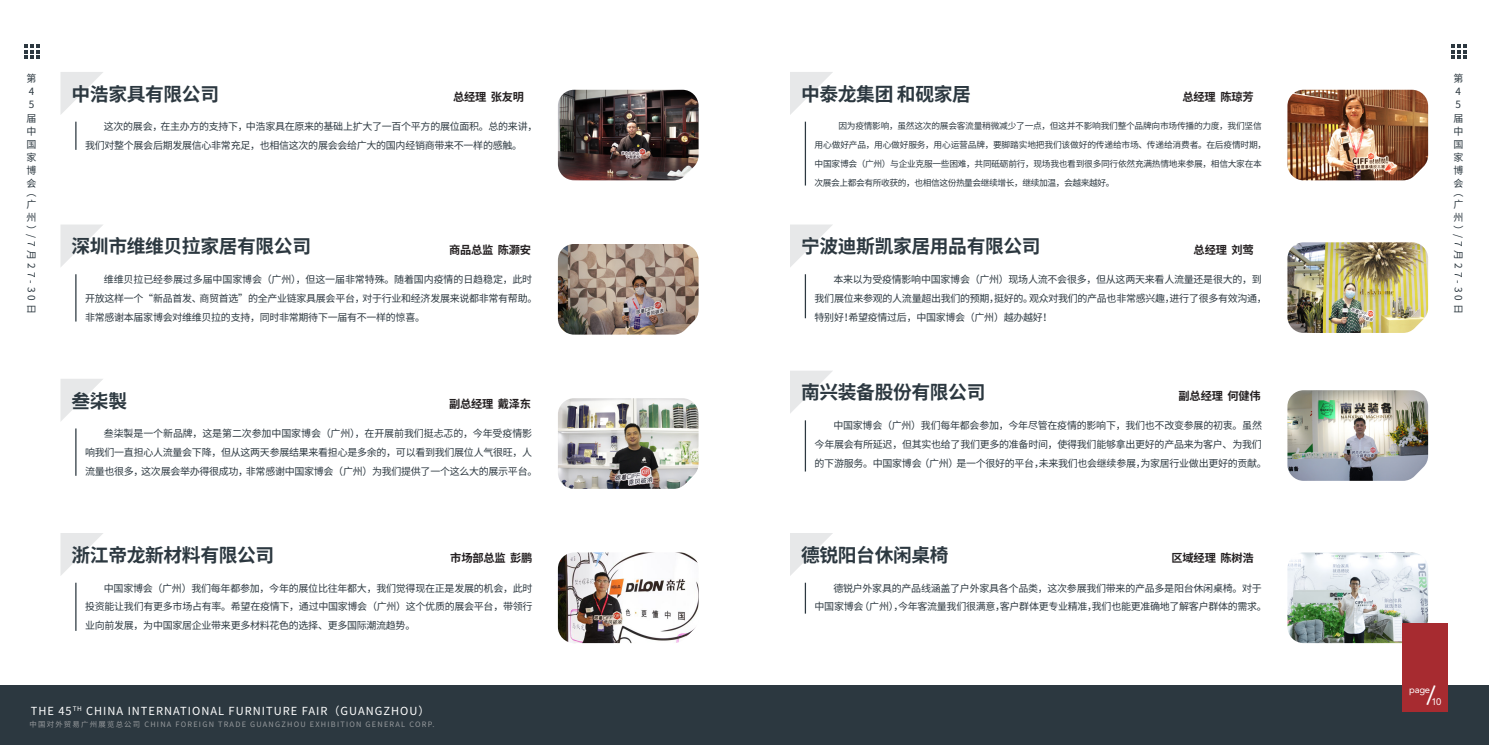
<style>
.page{position:relative;width:1489px;height:745px;background:#fff}
.page>*{position:absolute;margin:0;border:0;box-sizing:border-box;transform-origin:0 0}
.t1{font:25px "Avenir";color:#fff}
.t2{font:700 18.75px "Source Han Sans CN";letter-spacing:-.02em;color:#2c3840}
.t3{font:700 11.25px "Source Han Sans CN";letter-spacing:-.02em;color:#231f20}
.t4{font:11.12px "Source Han Sans CN";letter-spacing:.09em;color:#fff}
.t5{font:10px/13.1px "Source Han Sans CN";letter-spacing:-.03em;color:#2c3840}
.t6{font:9.5px "Avenir";letter-spacing:-.035em;color:#fff}
.t7{font:8.75px/18.8px "Source Han Sans CN";letter-spacing:-.03em;color:#2c3840}
.t8{font:7.38px "Source Han Sans CN";letter-spacing:.165em;color:#989b9e}
</style>
<div class="page">
<svg style="left:25px;top:45px;width:15px;height:14px"></svg>
<svg style="left:1451px;top:45px;width:15px;height:14px"></svg>
<div style="left:0;top:684px;width:1488px;height:60px;background:#2c3840"></div>
<svg style="left:60px;top:72px;width:43px;height:43px"></svg>
<svg style="left:75px;top:122px;width:1px;height:28px"></svg>
<img style="left:558px;top:90px;width:140px;height:90px">
<svg style="left:790px;top:72px;width:43px;height:43px"></svg>
<hr style="left:804px;top:122px;width:2px;height:63px;background:#2c3840">
<img style="left:1287px;top:90px;width:140px;height:90px">
<svg style="left:790px;top:224px;width:43px;height:43px"></svg>
<hr style="left:804px;top:274px;width:2px;height:44px;background:#2c3840">
<img style="left:1287px;top:242px;width:140px;height:91px">
<svg style="left:790px;top:533px;width:43px;height:43px"></svg>
<hr style="left:804px;top:582px;width:2px;height:31px;background:#2c3840">
<img style="left:1287px;top:552px;width:140px;height:90px">
<svg style="left:60px;top:224px;width:43px;height:43px"></svg>
<hr style="left:75px;top:274px;width:1px;height:47px;background:#2c3840">
<img style="left:558px;top:244px;width:140px;height:90px">
<svg style="left:60px;top:379px;width:43px;height:42px"></svg>
<hr style="left:75px;top:428px;width:1px;height:47px;background:#2c3840">
<img style="left:558px;top:398px;width:140px;height:90px">
<svg style="left:790px;top:371px;width:42px;height:42px"></svg>
<hr style="left:804px;top:420px;width:2px;height:51px;background:#2c3840">
<img style="left:1287px;top:390px;width:140px;height:90px">
<svg style="left:60px;top:533px;width:43px;height:43px"></svg>
<hr style="left:75px;top:582px;width:1px;height:48px;background:#2c3840">
<img style="left:558px;top:552px;width:140px;height:90px">
<div style="left:1401px;top:623px;width:46px;height:88px;background:#a72b30"></div>
<p class="t5" style="left:27px;top:72px;width:11px">第<br>4<br>5届中国家博会</p>
<p class="t5" style="left:27px;top:185px;width:11px;text-align:justify">︵广州︶</p>
<p class="t5" style="left:38px;top:234px;width:81px;rotate:90deg">/7月27-30日</p>
<h2 class="t2" style="left:72px;top:84px;width:149px">中浩家具有限公司</h2>
<p class="t3" style="left:453px;top:91px;width:73px">总经理 张友明</p>
<p class="t5" style="left:85px;top:117px;width:454px;line-height:18.8px;text-indent:19px">这次的展会，在主办方的支持下，中浩家具在原来的基础上扩大了一百个平方的展位面积。总的来讲，我们对整个展会后期发展信心非常充足，也相信这次的展会会给广大的国内经销商带来不一样的感触。</p>
<h2 class="t2" style="left:72px;top:237px;width:241px">深圳市维维贝拉家居有限公司</h2>
<p class="t3" style="left:449px;top:244px;width:84px">商品总监 陈灏安</p>
<p class="t5" style="left:85px;top:270px;width:454px;line-height:18.8px;text-indent:19px">维维贝拉已经参展过多届中国家博会（广州），但这一届非常特殊。随着国内疫情的日趋稳定，此时开放这样一个“新品首发、商贸首选”的全产业链家具展会平台，对于行业和经济发展来说都非常有帮助。非常感谢本届家博会对维维贝拉的支持，同时非常期待下一届有不一样的惊喜。</p>
<h2 class="t2" style="left:72px;top:391px;width:57px">叁柒製</h2>
<p class="t3" style="left:449px;top:398px;width:84px">副总经理 戴泽东</p>
<p class="t5" style="left:85px;top:424px;width:454px;line-height:18.8px;text-indent:19px">叁柒製是一个新品牌，这是第二次参加中国家博会（广州），在开展前我们挺忐忑的，今年受疫情影响我们一直担心人流量会下降，但从这两天参展结果来看担心是多余的，可以看到我们展位人气很旺，人流量也很多，这次展会举办得很成功，非常感谢中国家博会（广州）为我们提供了一个这么大的展示平台。</p>
<h2 class="t2" style="left:72px;top:545px;width:204px">浙江帝龙新材料有限公司</h2>
<p class="t3" style="left:450px;top:552px;width:84px">市场部总监 彭鹏</p>
<p class="t5" style="left:85px;top:578px;width:449px;line-height:18.8px;text-align:justify;text-indent:19px">中国家博会（广州）我们每年都参加，今年的展位比往年都大，我们觉得现在正是发展的机会，此时投资能让我们有更多市场占有率。希望在疫情下，通过中国家博会（广州）这个优质的展会平台，带领行业向前发展，为中国家居企业带来更多材料花色的选择、更多国际潮流趋势。</p>
<p class="t4" style="left:31px;top:704px;width:400px">THE 45<sup>TH</sup> CHINA INTERNATIONAL FURNITURE FAIR（GUANGZHOU）</p>
<p class="t8" style="left:29px;top:719px;width:406px">中国对外贸易广州展览总公司 CHINA FOREIGN TRADE GUANGZHOU EXHIBITION GENERAL CORP.</p>
<h2 class="t2" style="left:801px;top:84px;width:171px">中泰龙集团 和砚家居</h2>
<p class="t3" style="left:1182px;top:91px;width:73px">总经理 陈琼芳</p>
<p class="t7" style="left:814px;top:117px;width:453px;text-indent:24px">因为疫情影响，虽然这次的展会客流量稍微减少了一点，但这并不影响我们整个品牌向市场传播的力度，我们坚信用心做好产品，用心做好服务，用心运营品牌，要脚踏实地把我们该做好的传递给市场、传递给消费者。在后疫情时期，中国家博会（广州）与企业克服一些困难，共同砥砺前行，现场我也看到很多同行依然充满热情地来参展，相信大家在本次展会上都会有所收获的，也相信这份热量会继续增长，继续加温，会越来越好。</p>
<h2 class="t2" style="left:801px;top:237px;width:241px">宁波迪斯凯家居用品有限公司</h2>
<p class="t3" style="left:1193px;top:244px;width:62px">总经理 刘莺</p>
<p class="t5" style="left:814px;top:270px;width:454px;line-height:18.8px;text-indent:19px">本来以为受疫情影响中国家博会（广州）现场人流不会很多，但从这两天来看人流量还是很大的，到我们展位来参观的人流量超出我们的预期，挺好的。观众对我们的产品也非常感兴趣，进行了很多有效沟通，特别好！希望疫情过后，中国家博会（广州）越办越好！</p>
<h2 class="t2" style="left:801px;top:383px;width:186px">南兴装备股份有限公司</h2>
<p class="t3" style="left:1178px;top:390px;width:84px">副总经理 何健伟</p>
<p class="t5" style="left:814px;top:415px;width:454px;line-height:18.8px;text-indent:19px">中国家博会（广州）我们每年都会参加，今年尽管在疫情的影响下，我们也不改变参展的初衷。虽然今年展会有所延迟，但其实也给了我们更多的准备时间，使得我们能够拿出更好的产品来为客户、为我们的下游服务。中国家博会（广州）是一个很好的平台，未来我们也会继续参展，为家居行业做出更好的贡献。</p>
<h2 class="t2" style="left:801px;top:545px;width:149px">德锐阳台休闲桌椅</h2>
<p class="t3" style="left:1171px;top:552px;width:84px">区域经理 陈树浩</p>
<p class="t5" style="left:814px;top:578px;width:454px;line-height:18.8px;text-indent:19px">德锐户外家具的产品线涵盖了户外家具各个品类，这次参展我们带来的产品多是阳台休闲桌椅。对于中国家博会（广州），今年客流量我们很满意，客户群体更专业精准，我们也能更准确地了解客户群体的需求。</p>
<p class="t5" style="left:1453px;top:72px;width:11px">第<br>4<br>5届中国家博会</p>
<p class="t5" style="left:1453px;top:185px;width:11px;text-align:justify">︵广州︶</p>
<p class="t5" style="left:1464px;top:234px;width:81px;rotate:90deg">/7月27-30日</p>
<h1 class="t1" style="left:1426px;top:680px;width:11px">/</h1>
<p class="t6" style="left:1409px;top:683px;width:22px">page</p>
<p class="t6" style="left:1431px;top:695px;width:12px">10</p>
</div>
